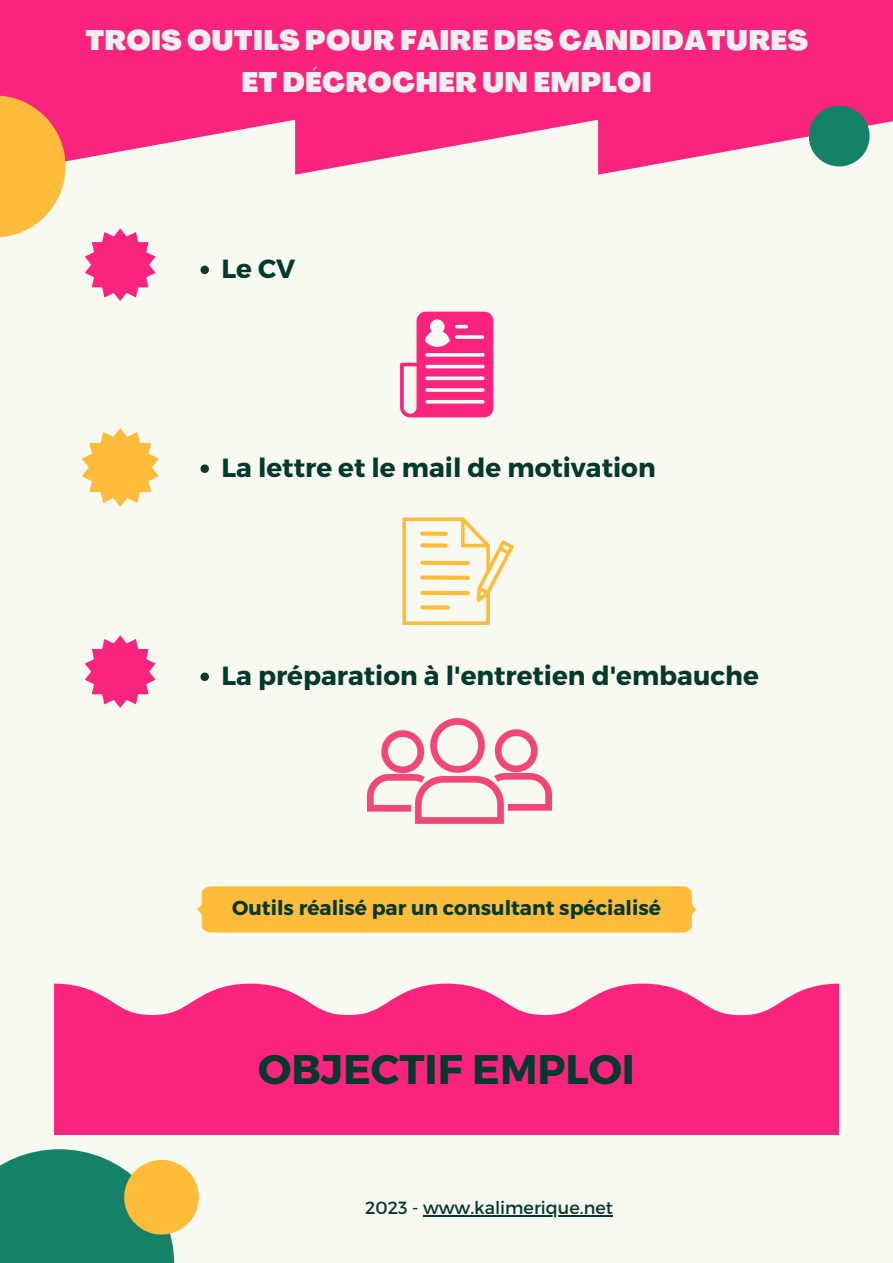
<style>
.page{position:relative;width:893px;height:1263px;background:#f8f9f0}
.page>*{position:absolute;margin:0;border:0;box-sizing:border-box;transform-origin:0 0}
.t1{font:700 41.25px "Montserrat";color:#06392d}
.t2{font:900 27.75px/41.6px "Agrandir";letter-spacing:.01em;color:#efefef;text-align:center}
.t3{font:700 26.25px "Montserrat";color:#06392d}
.t4{font:700 20.25px "Montserrat";color:#06392d}
.t5{font:17.62px "Montserrat";color:#06392d}
</style>
<div class="page">
<svg style="left:0;top:0;width:893px;height:175px;background:#f9438e"></svg>
<div style="left:808px;top:106px;width:61px;height:60px;background:#158268;border-radius:50%"></div>
<svg style="left:0;top:95px;width:66px;height:142px;background:#fdb057"></svg>
<div style="left:0;top:1149px;width:174px;height:114px;background:#158268"></div>
<div style="left:124px;top:1160px;width:75px;height:74px;background:#ffbc3b;border-radius:50%"></div>
<svg style="left:85px;top:228px;width:71px;height:73px"></svg>
<svg style="left:200px;top:266px;width:9px;height:8px"></svg>
<svg style="left:82px;top:428px;width:77px;height:79px"></svg>
<svg style="left:200px;top:464px;width:9px;height:9px"></svg>
<svg style="left:85px;top:635px;width:71px;height:73px"></svg>
<svg style="left:200px;top:672px;width:9px;height:9px"></svg>
<div style="left:197px;top:886px;width:500px;height:46px;background:#ffbc3b"></div>
<svg style="left:54px;top:983px;width:785px;height:152px;background:#f93888"></svg>
<img style="left:367px;top:718px;width:184px;height:106px">
<svg style="left:402px;top:517px;width:111px;height:108px"></svg>
<svg style="left:400px;top:312px;width:93px;height:105px"></svg>
<hr style="left:423px;top:1215px;width:190px;height:2px;background:#06392d">
<p class="t2" style="left:85px;top:22px;width:724px">TROIS OUTILS POUR FAIRE DES CANDIDATURES<br>ET DÉCROCHER UN EMPLOI</p>
<p class="t3" style="left:221px;top:252px;width:75px">Le CV</p>
<p class="t3" style="left:221px;top:450px;width:436px">La lettre et le mail de motivation</p>
<p class="t3" style="left:221px;top:658px;width:539px">La préparation à l'entretien d'embauche</p>
<p class="t4" style="left:232px;top:895px;width:430px">Outils réalisé par un consultant spécialisé</p>
<h1 class="t1" style="left:258px;top:1042px;width:378px">OBJECTIF EMPLOI</h1>
<p class="t5" style="left:365px;top:1196px;width:249px">2023 - www.kalimerique.net</p>
</div>
